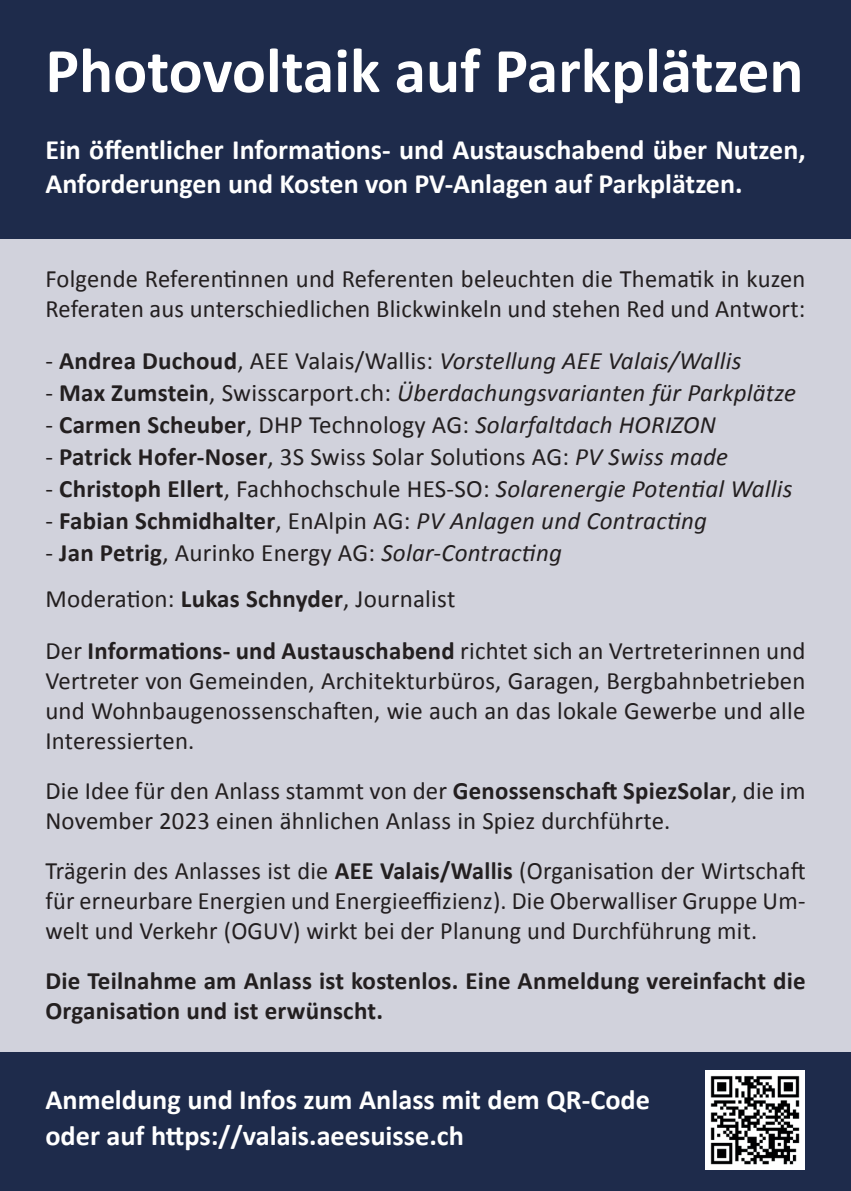
<style>
.page{position:relative;width:851px;height:1191px;background:#fff}
.page>*{position:absolute;margin:0;border:0;box-sizing:border-box;transform-origin:0 0}
.t1{font:700 64px "Calibri";color:#fff}
.t2{font:700 28px/33.6px "Calibri";color:#fff}
.t3{font:25px/30px "Calibri";letter-spacing:.01em;color:#231f20}
.t4{font:italic 25px "Calibri";letter-spacing:.01em;color:#231f20}
.t5{font:700 25px/30px "Calibri";letter-spacing:.01em;color:#231f20}
.s1{font-style:normal}
.s2{font-weight:700;font-style:normal}
.s3{font-weight:700}
.s4{font-style:italic}
</style>
<div class="page">
<div style="left:0;top:0;width:850px;height:1191px;background:#d1d2dc"></div>
<div style="left:0;top:1052px;width:850px;height:139px;background:#1e2b4b"></div>
<div style="left:0;top:0;width:850px;height:238px;background:#1e2b4b"></div>
<img style="left:705px;top:1070px;width:99px;height:99px">
<h1 class="t1" style="left:45px;top:30px;width:759px">Photovoltaik auf Parkplätzen</h1>
<p class="t2" style="left:45px;top:133px;width:761px">Ein öffentlicher Informations- und Austauschabend über Nutzen,<br>Anforderungen und Kosten von PV-Anlagen auf Parkplätzen.</p>
<p class="t3" style="left:45px;top:264px;width:761px">Folgende Referentinnen und Referenten beleuchten die Thematik in kuzen<br>Referaten aus unterschiedlichen Blickwinkeln und stehen Red und Antwort:</p>
<p class="t4" style="left:45px;top:343px;width:697px"><span class="s1">-</span> <span class="s2">Andrea Duchoud</span><span class="s1">, AEE Valais/Wallis:</span> Vorstellung AEE Valais/Wallis</p>
<p class="t4" style="left:45px;top:375px;width:752px"><span class="s1">-</span> <span class="s2">Max Zumstein</span><span class="s1">, Swisscarport.ch:</span> Überdachungsvarianten für Parkplätze</p>
<p class="t4" style="left:45px;top:407px;width:672px"><span class="s1">-</span> <span class="s2">Carmen Scheuber</span><span class="s1">, DHP Technology AG:</span> Solarfaltdach HORIZON</p>
<p class="t3" style="left:45px;top:442px;width:684px">- <span class="s3">Patrick Hofer-Noser</span>, 3S Swiss Solar Solutions AG: <span class="s4">PV Swiss made</span></p>
<p class="t4" style="left:45px;top:471px;width:748px"><span class="s1">-</span> <span class="s2">Christoph Ellert</span><span class="s1">, Fachhochschule HES-SO:</span> Solarenergie Potential Wallis</p>
<p class="t4" style="left:45px;top:503px;width:663px"><span class="s1">-</span> <span class="s2">Fabian Schmidhalter</span><span class="s1">, EnAlpin AG:</span> PV Anlagen und Contracting</p>
<p class="t3" style="left:45px;top:530px;width:518px;line-height:46px">- <span class="s3">Jan Petrig</span>, Aurinko Energy AG: <span class="s4">Solar-Contracting<br></span>Moderation: <span class="s3">Lukas Schnyder</span>, Journalist</p>
<p class="t3" style="left:45px;top:636px;width:761px;text-align:justify">Der <span class="s3">Informations- und Austauschabend</span> richtet sich an Vertreterinnen und Vertreter von Gemeinden, Architekturbüros, Garagen, Bergbahnbetrieben und Wohnbaugenossenschaften, wie auch an das lokale Gewerbe und alle Interessierten.</p>
<p class="t3" style="left:45px;top:776px;width:761px">Die Idee für den Anlass stammt von der <span class="s3">Genossenschaft SpiezSolar</span>, die im<br>November 2023 einen ähnlichen Anlass in Spiez durchführte.</p>
<p class="t3" style="left:45px;top:856px;width:761px;text-align:justify">Trägerin des Anlasses ist die <span class="s3">AEE Valais/Wallis</span> (Organisation der Wirtschaft für erneurbare Energien und Energieeffizienz). Die Oberwalliser Gruppe Um&shy;welt und Verkehr (OGUV) wirkt bei der Planung und Durchführung mit.</p>
<p class="t5" style="left:45px;top:965px;width:761px">Die Teilnahme am Anlass ist kostenlos. Eine Anmeldung vereinfacht die<br>Organisation und ist erwünscht.</p>
<p class="t2" style="left:45px;top:1081px;width:606px;line-height:36px">Anmeldung und Infos zum Anlass mit dem QR-Code oder auf https://valais.aeesuisse.ch</p>
</div>
